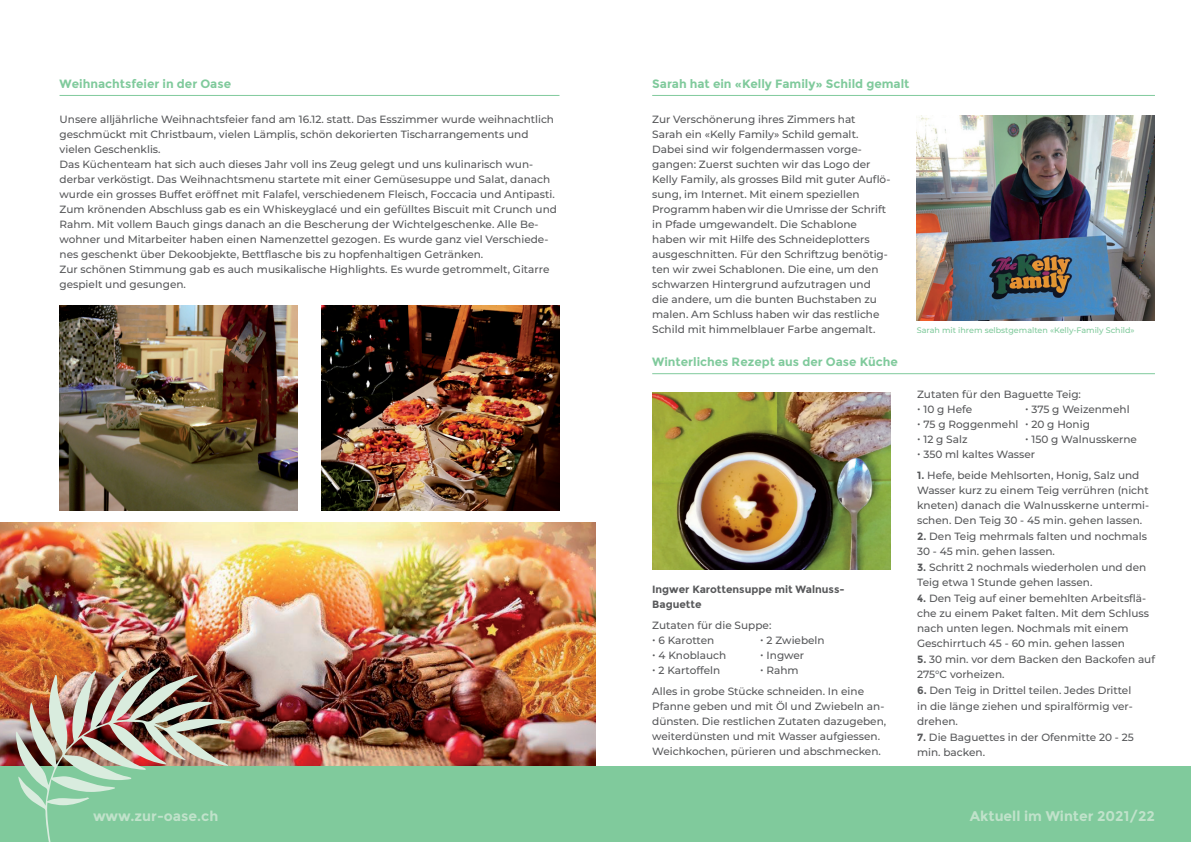
<style>
.page{position:relative;width:1191px;height:842px;background:#fff}
.page>*{position:absolute;margin:0;border:0;box-sizing:border-box;transform-origin:0 0}
.t1{font:700 14px "Montserrat";color:#c0e2ca}
.t2{font:700 12px "Montserrat";color:#80ca9c}
.t3{font:500 10.5px/15px "Montserrat";color:#57585a}
.t4{font:700 10.5px/15px "Montserrat";color:#57585a}
.t5{font:500 8px "Montserrat";color:#80ca9c}
.s1{font-weight:700}
</style>
<div class="page">
<img style="left:0;top:523px;width:595px;height:243px">
<div style="left:0;top:766px;width:1191px;height:76px;background:#80ca9c"></div>
<img style="left:916px;top:116px;width:239px;height:204px">
<img style="left:16px;top:667px;width:215px;height:175px">
<hr style="left:652px;top:95px;width:503px;height:1px;background:#80ca9c">
<hr style="left:652px;top:373px;width:503px;height:1px;background:#80ca9c">
<hr style="left:60px;top:95px;width:499px;height:1px;background:#80ca9c">
<img style="left:652px;top:392px;width:238px;height:178px">
<img style="left:60px;top:305px;width:238px;height:205px">
<img style="left:321px;top:305px;width:238px;height:205px">
<p class="t2" style="left:60px;top:77px;width:173px">Weihnachtsfeier in der Oase</p>
<p class="t2" style="left:652px;top:77px;width:259px">Sarah hat ein «Kelly Family» Schild gemalt</p>
<p class="t3" style="left:60px;top:111px;width:499px">Unsere alljährliche Weihnachtsfeier fand am 16.12. statt. Das Esszimmer wurde weihnachtlich geschmückt mit Christbaum, vielen Lämplis, schön dekorierten Tischarrangements und vielen Geschenklis.<br>Das Küchenteam hat sich auch dieses Jahr voll ins Zeug gelegt und uns kulinarisch wun&shy;derbar verköstigt. Das Weihnachtsmenu startete mit einer Gemüsesuppe und Salat, danach wurde ein grosses Buffet eröffnet mit Falafel, verschiedenem Fleisch, Foccacia und Antipasti.<br>Zum krönenden Abschluss gab es ein Whiskeyglacé und ein gefülltes Biscuit mit Crunch und Rahm. Mit vollem Bauch gings danach an die Bescherung der Wichtelgeschenke. Alle Be&shy;wohner und Mitarbeiter haben einen Namenzettel gezogen. Es wurde ganz viel Verschiede&shy;nes geschenkt über Dekoobjekte, Bettflasche bis zu hopfenhaltigen Getränken.<br>Zur schönen Stimmung gab es auch musikalische Highlights. Es wurde getrommelt, Gitarre gespielt und gesungen.</p>
<p class="t3" style="left:652px;top:111px;width:240px">Zur Verschönerung ihres Zimmers hat<br>Sarah ein «Kelly Family» Schild gemalt.<br>Dabei sind wir folgendermassen vorge&shy;gangen: Zuerst suchten wir das Logo der Kelly Family, als grosses Bild mit guter Auflö&shy;sung, im Internet. Mit einem speziellen Programm haben wir die Umrisse der Schrift in Pfade umgewandelt. Die Schablone haben wir mit Hilfe des Schneideplotters ausgeschnitten. Für den Schriftzug benötig&shy;ten wir zwei Schablonen. Die eine, um den schwarzen Hintergrund aufzutragen und<br>die andere, um die bunten Buchstaben zu malen. Am Schluss haben wir das restliche Schild mit himmelblauer Farbe angemalt.</p>
<p class="t2" style="left:652px;top:355px;width:247px">Winterliches Rezept aus der Oase Küche</p>
<p class="t4" style="left:652px;top:582px;width:194px">Ingwer Karottensuppe mit Walnuss-<br>Baguette</p>
<p class="t3" style="left:652px;top:617px;width:121px">Zutaten für die Suppe:</p>
<p class="t3" style="left:652px;top:632px;width:64px">• 6 Karotten</p>
<p class="t3" style="left:760px;top:632px;width:66px">• 2 Zwiebeln</p>
<p class="t3" style="left:652px;top:647px;width:76px">• 4 Knoblauch</p>
<p class="t3" style="left:760px;top:647px;width:46px">• Ingwer</p>
<p class="t3" style="left:652px;top:662px;width:69px">• 2 Kartoffeln</p>
<p class="t3" style="left:652px;top:659px;width:213px;line-height:21px;text-indent:108px">• Rahm<br>Alles in grobe Stücke schneiden. In eine</p>
<p class="t3" style="left:652px;top:698px;width:235px">Pfanne geben und mit Öl und Zwiebeln an&shy;dünsten. Die restlichen Zutaten dazugeben, weiterdünsten und mit Wasser aufgiessen.<br>Weichkochen, pürieren und abschmecken.</p>
<p class="t5" style="left:916px;top:325px;width:219px">Sarah mit ihrem selbstgemalten «Kelly-Family Schild»</p>
<p class="t3" style="left:917px;top:386px;width:165px">Zutaten für den Baguette Teig:</p>
<p class="t3" style="left:917px;top:401px;width:57px">• 10 g Hefe</p>
<p class="t3" style="left:1025px;top:401px;width:106px">• 375 g Weizenmehl</p>
<p class="t3" style="left:917px;top:416px;width:174px">• 75 g Roggenmehl • 20 g Honig</p>
<p class="t3" style="left:917px;top:431px;width:52px">• 12 g Salz</p>
<p class="t3" style="left:1025px;top:431px;width:113px">• 150 g Walnusskerne</p>
<p class="t3" style="left:917px;top:446px;width:120px">• 350 ml kaltes Wasser</p>
<p class="t3" style="left:917px;top:467px;width:233px"><span class="s1">1.</span> Hefe, beide Mehlsorten, Honig, Salz und Wasser kurz zu einem Teig verrühren (nicht kneten) danach die Walnusskerne untermi&shy;schen. Den Teig 30 - 45 min. gehen lassen.</p>
<p class="t3" style="left:917px;top:528px;width:231px"><span class="s1">2.</span> Den Teig mehrmals falten und nochmals<br>30 - 45 min. gehen lassen.</p>
<p class="t3" style="left:917px;top:559px;width:231px"><span class="s1">3.</span> Schritt 2 nochmals wiederholen und den<br>Teig etwa 1 Stunde gehen lassen.</p>
<p class="t3" style="left:917px;top:590px;width:233px"><span class="s1">4.</span> Den Teig auf einer bemehlten Arbeitsflä&shy;che zu einem Paket falten. Mit dem Schluss nach unten legen. Nochmals mit einem Geschirrtuch 45 - 60 min. gehen lassen</p>
<p class="t3" style="left:917px;top:651px;width:239px"><span class="s1">5.</span> 30 min. vor dem Backen den Backofen auf<br>275°C vorheizen.</p>
<p class="t3" style="left:917px;top:682px;width:217px;line-height:16px"><span class="s1">6.</span> Den Teig in Drittel teilen. Jedes Drittel in die länge ziehen und spiralförmig ver-</p>
<p class="t3" style="left:917px;top:713px;width:42px">drehen.</p>
<p class="t3" style="left:917px;top:729px;width:218px"><span class="s1">7.</span> Die Baguettes in der Ofenmitte 20 - 25 min. backen.</p>
<h1 class="t1" style="left:93px;top:807px;width:127px">www.zur-oase.ch</h1>
<h1 class="t1" style="left:969px;top:807px;width:187px">Aktuell im Winter 2021/22</h1>
</div>
